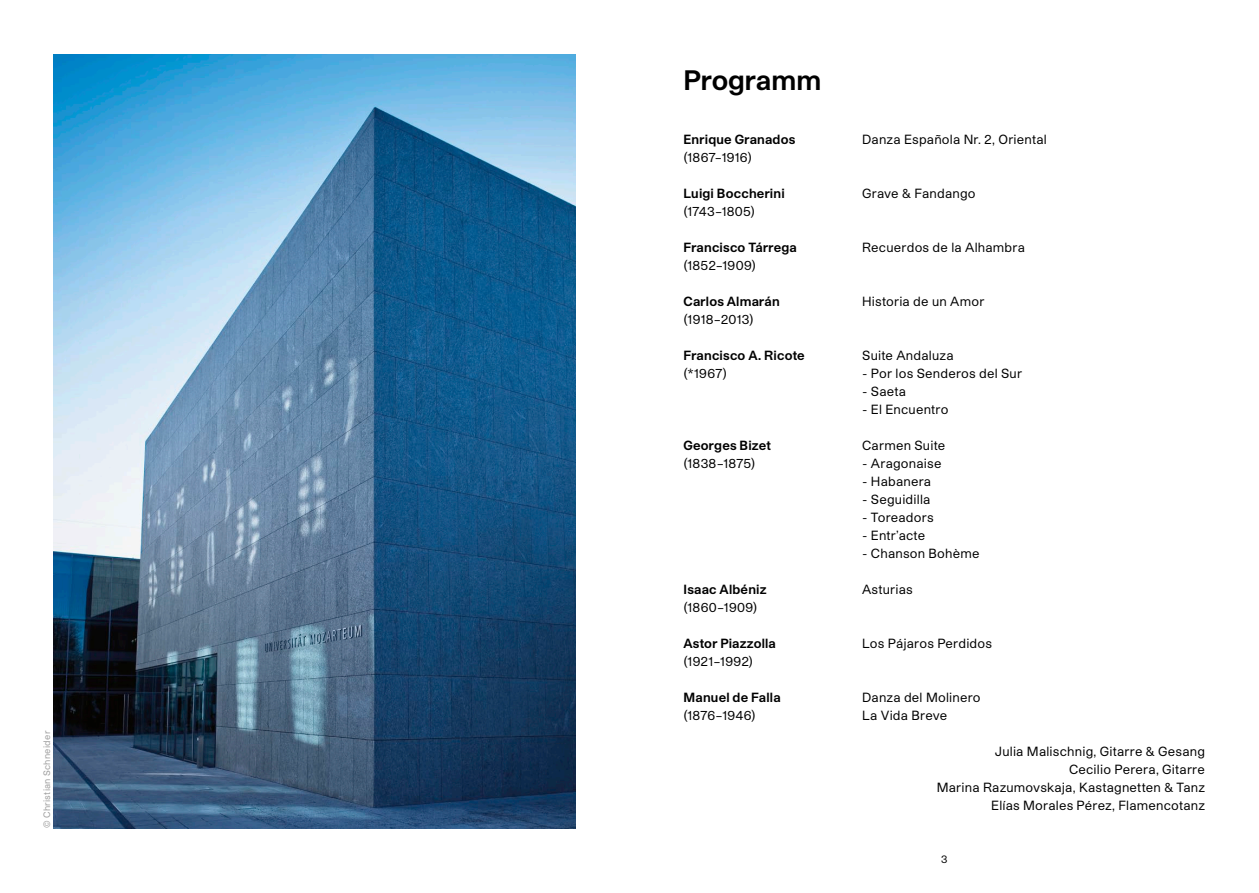
<style>
.page{position:relative;width:1259px;height:893px;background:#fff}
.page>*{position:absolute;margin:0;border:0;box-sizing:border-box;transform-origin:0 0}
.t1{font:700 27px "Studio Pro";color:#000}
.t2{font:12.75px "Studio Pro";letter-spacing:.015em;color:#000}
.t3{font:700 12.75px "Studio Pro";letter-spacing:.015em;color:#000}
.t4{font:10.5px "Studio Pro";color:#000}
.t5{font:9px "Studio Pro";letter-spacing:.025em;color:#9c9c9c}
</style>
<div class="page">
<img style="left:54px;top:54px;width:521px;height:774px">
<p class="t5" style="left:41px;top:828px;width:99px;rotate:-90deg">© Christian Schneider</p>
<p class="t1" style="left:683px;top:61px;width:139px">Programm</p>
<p class="t3" style="left:683px;top:130px;width:113px">Enrique Granados</p>
<p class="t2" style="left:862px;top:131px;width:186px">Danza Española Nr. 2, Oriental</p>
<p class="t2" style="left:683px;top:149px;width:70px">(1867–1916)</p>
<p class="t3" style="left:683px;top:184px;width:103px">Luigi Boccherini</p>
<p class="t2" style="left:862px;top:185px;width:115px">Grave &amp; Fandango</p>
<p class="t2" style="left:683px;top:203px;width:73px">(1743–1805)</p>
<p class="t3" style="left:683px;top:238px;width:115px">Francisco Tárrega</p>
<p class="t2" style="left:862px;top:239px;width:164px">Recuerdos de la Alhambra</p>
<p class="t2" style="left:683px;top:257px;width:74px">(1852–1909)</p>
<p class="t3" style="left:683px;top:292px;width:98px">Carlos Almarán</p>
<p class="t2" style="left:862px;top:293px;width:124px">Historia de un Amor</p>
<p class="t2" style="left:683px;top:311px;width:72px">(1918–2013)</p>
<p class="t3" style="left:683px;top:346px;width:123px">Francisco A. Ricote</p>
<p class="t2" style="left:862px;top:347px;width:93px">Suite Andaluza</p>
<p class="t2" style="left:683px;top:365px;width:45px">(*1967)</p>
<p class="t2" style="left:862px;top:365px;width:161px">- Por los Senderos del Sur</p>
<p class="t2" style="left:862px;top:383px;width:45px">- Saeta</p>
<p class="t2" style="left:862px;top:401px;width:88px">- El Encuentro</p>
<p class="t3" style="left:683px;top:436px;width:89px">Georges Bizet</p>
<p class="t2" style="left:862px;top:437px;width:85px">Carmen Suite</p>
<p class="t2" style="left:683px;top:455px;width:73px">(1838–1875)</p>
<p class="t2" style="left:862px;top:455px;width:81px">- Aragonaise</p>
<p class="t2" style="left:862px;top:473px;width:71px">- Habanera</p>
<p class="t2" style="left:862px;top:491px;width:70px">- Seguidilla</p>
<p class="t2" style="left:862px;top:509px;width:73px">- Toreadors</p>
<p class="t2" style="left:862px;top:527px;width:65px">- Entr’acte</p>
<p class="t2" style="left:862px;top:545px;width:119px">- Chanson Bohème</p>
<p class="t3" style="left:683px;top:580px;width:84px">Isaac Albéniz</p>
<p class="t2" style="left:862px;top:581px;width:52px">Asturias</p>
<p class="t2" style="left:683px;top:599px;width:75px">(1860–1909)</p>
<p class="t3" style="left:683px;top:634px;width:94px">Astor Piazzolla</p>
<p class="t2" style="left:862px;top:635px;width:131px">Los Pájaros Perdidos</p>
<p class="t2" style="left:683px;top:653px;width:71px">(1921–1992)</p>
<p class="t3" style="left:683px;top:688px;width:99px">Manuel de Falla</p>
<p class="t2" style="left:862px;top:689px;width:120px">Danza del Molinero</p>
<p class="t2" style="left:683px;top:707px;width:74px">(1876–1946)</p>
<p class="t2" style="left:862px;top:707px;width:87px">La Vida Breve</p>
<p class="t2" style="left:995px;top:743px;width:211px">Julia Malischnig, Gitarre &amp; Gesang</p>
<p class="t2" style="left:1069px;top:761px;width:137px">Cecilio Perera, Gitarre</p>
<p class="t2" style="left:936px;top:779px;width:270px">Marina Razumovskaja, Kastagnetten &amp; Tanz</p>
<p class="t2" style="left:991px;top:797px;width:215px">Elías Morales Pérez, Flamencotanz</p>
<p class="t4" style="left:941px;top:853px;width:8px">3</p>
</div>
